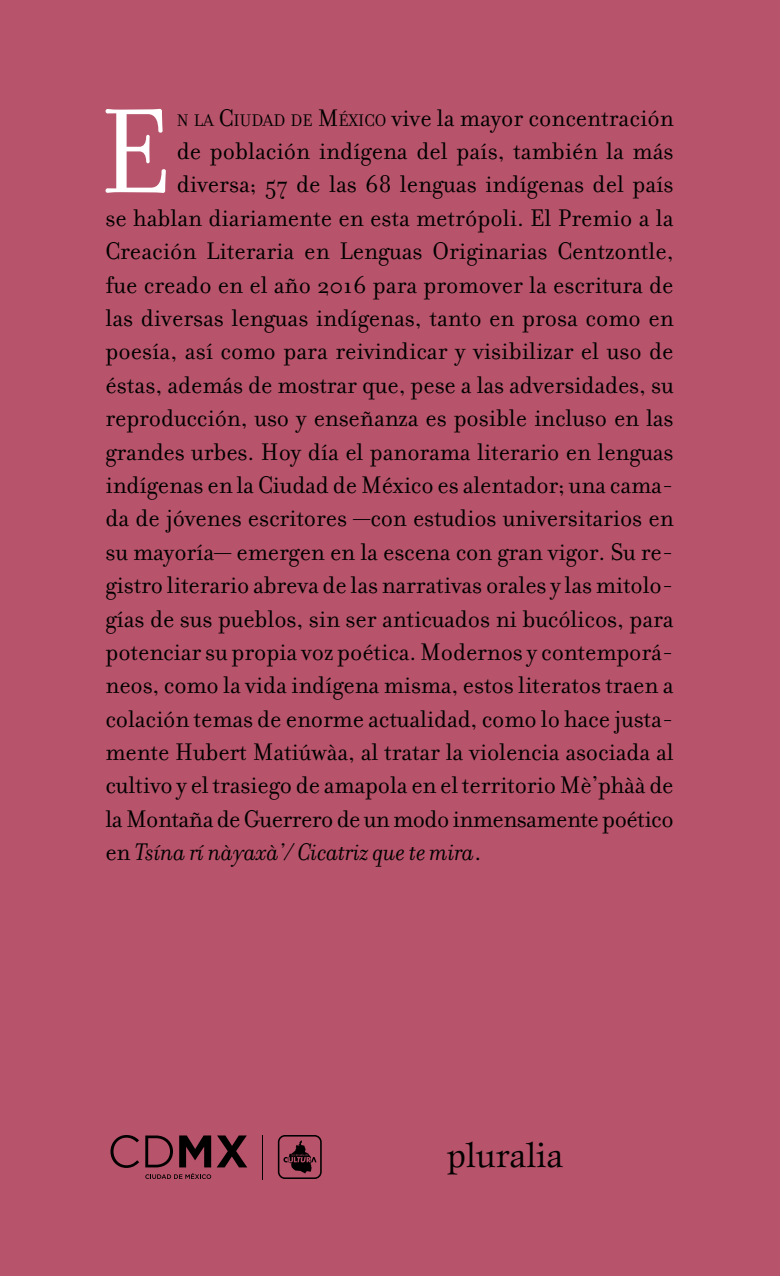
<style>
.page{position:relative;width:780px;height:1276px;background:#b7536a}
.page>*{position:absolute;margin:0;border:0;box-sizing:border-box;transform-origin:0 0}
.t1{font:129.5px "Filosofia";color:#fff}
.t2{font:35px "Esprit";color:#000}
.t3{font:26px "Filosofia";letter-spacing:-.005em;color:#000}
.t4{font:italic 26px "Filosofia";letter-spacing:-.01em;color:#000}
.s1{font-size:18px}
.s2{font-style:inherit}
.s3{font-style:normal}
</style>
<div class="page">
<svg style="left:278px;top:1135px;width:44px;height:44px"></svg>
<hr style="left:262px;top:1135px;width:1px;height:44px;background:#000">
<svg style="left:145px;top:1173px;width:66px;height:6px"></svg>
<svg style="left:110px;top:1135px;width:29px;height:33px"></svg>
<svg style="left:145px;top:1135px;width:28px;height:32px"></svg>
<svg style="left:179px;top:1135px;width:32px;height:32px"></svg>
<svg style="left:217px;top:1135px;width:30px;height:32px"></svg>
<h1 class="t1" style="left:99px;top:80px;width:73px">E</h1>
<p class="t3" style="left:177px;top:103px;width:498px"><span class="s1">N LA</span> <span class="s2">C</span><span class="s1">IUDAD DE</span> <span class="s2">M</span><span class="s1">ÉXICO</span> vive la mayor concentración</p>
<p class="t3" style="left:177px;top:137px;width:498px">de población indígena del país, también la más</p>
<p class="t3" style="left:177px;top:170px;width:498px">diversa; 57 de las 68 lenguas indígenas del país</p>
<p class="t3" style="left:105px;top:203px;width:569px">se hablan diariamente en esta metrópoli. El Premio a la</p>
<p class="t3" style="left:105px;top:237px;width:569px">Creación Literaria en Lenguas Originarias Centzontle,</p>
<p class="t3" style="left:105px;top:270px;width:569px">fue creado en el año 2016 para promover la escritura de</p>
<p class="t3" style="left:105px;top:303px;width:569px">las diversas lenguas indígenas, tanto en prosa como en</p>
<p class="t3" style="left:105px;top:337px;width:569px">poesía, así como para reivindicar y visibilizar el uso de</p>
<p class="t3" style="left:105px;top:370px;width:569px">éstas, además de mostrar que, pese a las adversidades, su</p>
<p class="t3" style="left:105px;top:404px;width:569px">reproducción, uso y enseñanza es posible incluso en las</p>
<p class="t3" style="left:105px;top:437px;width:569px">grandes urbes. Hoy día el panorama literario en lenguas</p>
<p class="t3" style="left:105px;top:470px;width:569px">indígenas en la Ciudad de México es alentador; una cama-</p>
<p class="t3" style="left:105px;top:504px;width:569px">da de jóvenes escritores —con estudios universitarios en</p>
<p class="t3" style="left:105px;top:537px;width:569px">su mayoría— emergen en la escena con gran vigor. Su re-</p>
<p class="t3" style="left:105px;top:570px;width:569px">gistro literario abreva de las narrativas orales y las mitolo-</p>
<p class="t3" style="left:105px;top:604px;width:569px">gías de sus pueblos, sin ser anticuados ni bucólicos, para</p>
<p class="t3" style="left:105px;top:637px;width:569px">potenciar su propia voz poética. Modernos y contemporá-</p>
<p class="t3" style="left:105px;top:671px;width:569px">neos, como la vida indígena misma, estos literatos traen a</p>
<p class="t3" style="left:105px;top:704px;width:569px">colación temas de enorme actualidad, como lo hace justa-</p>
<p class="t3" style="left:105px;top:737px;width:569px">mente Hubert Matiúwàa, al tratar la violencia asociada al</p>
<p class="t3" style="left:105px;top:771px;width:569px">cultivo y el trasiego de amapola en el territorio Mè’phàà de</p>
<p class="t3" style="left:105px;top:804px;width:569px">la Montaña de Guerrero de un modo inmensamente poético</p>
<p class="t4" style="left:105px;top:838px;width:377px"><span class="s3">en</span> Tsína rí nàyaxà’/ Cicatriz que te mira<span class="s3">.</span></p>
<h2 class="t2" style="left:447px;top:1133px;width:117px">pluralia</h2>
</div>
